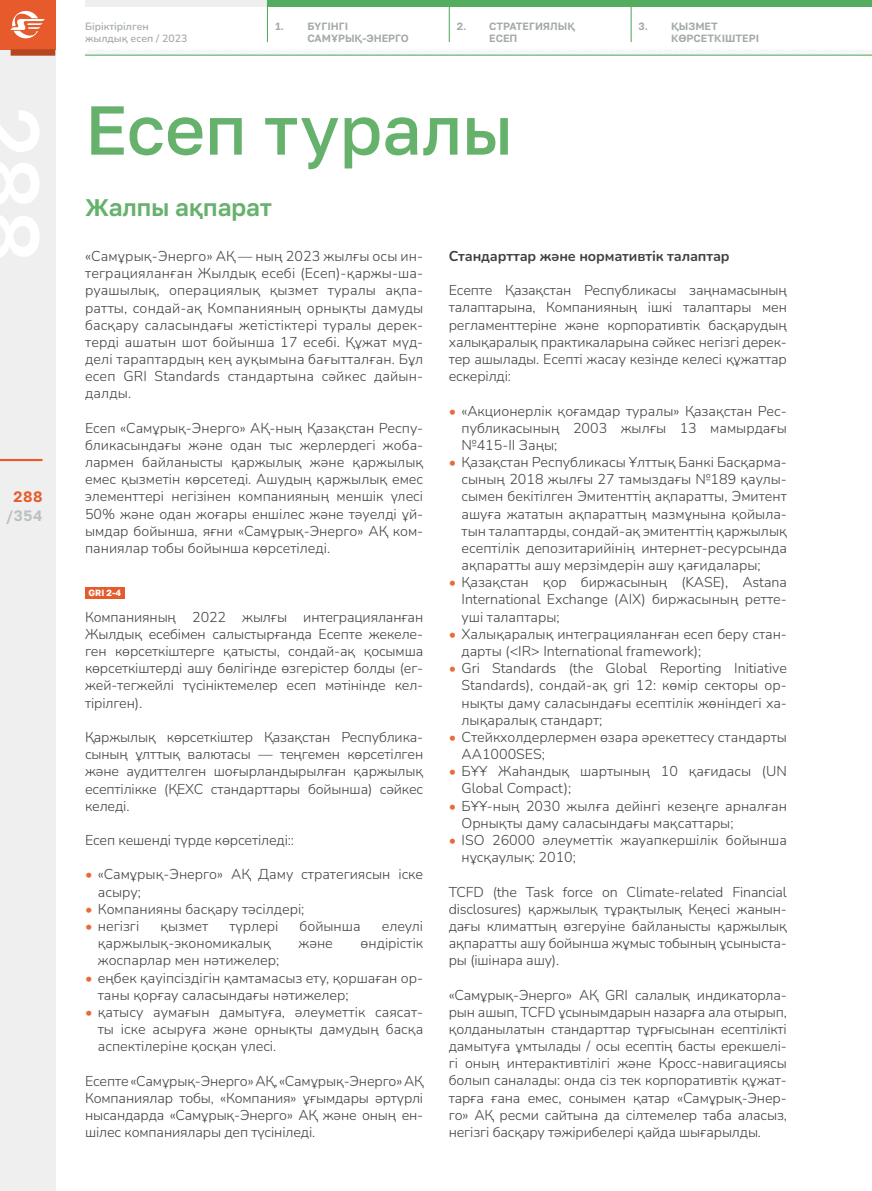
<style>
.page{position:relative;width:872px;height:1191px;background:#fff}
.page>*{position:absolute;margin:0;border:0;box-sizing:border-box;transform-origin:0 0}
.t1{font:500 69px "Golos Text";color:#66b26d}
.t2{font:600 24px "Golos Text";color:#66b26d}
.t3{font:600 15px "Golos Text";color:#bbc0c1}
.t4{font:600 15px "Golos Text";color:#e65a2c}
.t5{font:300 14.25px/17.1px "Nunito";color:#414042;text-align:justify}
.t6{font:700 14.25px "Nunito";letter-spacing:-.01em;color:#414042}
.t7{font:600 10.5px/12px "Golos Text";color:#a3a9aa}
.t8{font:600 10.5px/12px "Nunito";color:#a3a9aa}
.t9{font:700 9px "Golos Text";color:#fff}
.s1{font-weight:500;color:#e86b3b}
</style>
<div class="page">
<div style="left:85px;top:587px;width:40px;height:11px;background:#e65a2c"></div>
<div style="left:85px;top:0;width:787px;height:6px;background:#efeff0"></div>
<div style="left:267px;top:0;width:605px;height:6px;background:#54ac5f"></div>
<svg style="left:85px;top:50px;width:787px;height:5px"></svg>
<hr style="left:85px;top:55px;width:787px;height:1px;background:#54ac5f">
<div style="left:0;top:0;width:55px;height:1191px;background:#efeff0"></div>
<hr style="left:0;top:459px;width:43px;height:2px;background:#e65a2c">
<div style="left:0;top:0;width:55px;height:49px;background:#e65a2c"></div>
<svg style="left:10px;top:10px;width:35px;height:29px"></svg>
<div style="left:11px;top:49px;width:44px;height:7px;background:#b5461f"></div>
<hr style="left:630px;top:0;width:1px;height:42px;background:#54ac5f">
<hr style="left:267px;top:0;width:1px;height:42px;background:#54ac5f">
<hr style="left:449px;top:0;width:1px;height:42px;background:#54ac5f">
<p class="t4" style="left:13px;top:487px;width:31px">288</p>
<p class="t3" style="left:6px;top:507px;width:38px">/354</p>
<p class="t8" style="left:85px;top:20px;width:104px">Біріктірілген жылдық есеп / 2023</p>
<p class="t7" style="left:275px;top:20px;width:10px">1.</p>
<p class="t7" style="left:489px;top:20px;width:86px">Стратегиялық есеп</p>
<p class="t7" style="left:307px;top:20px;width:42px">Бүгінгі</p>
<p class="t7" style="left:638px;top:20px;width:11px">3.</p>
<p class="t7" style="left:307px;top:32px;width:103px">Самұрық-Энерго</p>
<p class="t7" style="left:457px;top:20px;width:11px">2.</p>
<p class="t7" style="left:671px;top:20px;width:90px">Қызмет көрсеткіштері</p>
<h1 class="t1" style="left:85px;top:88px;width:430px">Есеп туралы</h1>
<h2 class="t2" style="left:85px;top:193px;width:188px">Жалпы ақпарат</h2>
<p class="t5" style="left:85px;top:247px;width:340px">«Самұрық-Энерго» АҚ — ның 2023 жылғы осы ин&shy;теграцияланған Жылдық есебі (Есеп)-қаржы-ша&shy;руашылық, операциялық қызмет туралы ақпа&shy;ратты, сондай-ақ Компанияның орнықты дамуды басқару саласындағы жетістіктері туралы дерек&shy;терді ашатын шот бойынша 17 есебі. Құжат мүд&shy;делі тараптардың кең ауқымына бағытталған. Бұл есеп GRI Standards стандартына сәйкес дайын&shy;далды.</p>
<p class="t5" style="left:85px;top:419px;width:340px">Есеп «Самұрық-Энерго» АҚ-ның Қазақстан Респу&shy;бликасындағы және одан тыс жерлердегі жоба&shy;лармен байланысты қаржылық және қаржылық емес қызметін көрсетеді. Ашудың қаржылық емес элементтері негізінен компанияның меншік үлесі 50% және одан жоғары еншілес және тәуелді ұй&shy;ымдар бойынша, яғни «Самұрық-Энерго» АҚ ком&shy;паниялар тобы бойынша көрсетіледі.</p>
<p class="t9" style="left:88px;top:587px;width:34px">GRI 2-4</p>
<p class="t5" style="left:85px;top:608px;width:340px">Компанияның 2022 жылғы интеграцияланған Жылдық есебімен салыстырғанда Есепте жекеле&shy;ген көрсеткіштерге қатысты, сондай-ақ қосымша көрсеткіштерді ашу бөлігінде өзгерістер болды (ег&shy;жей-тегжейлі түсініктемелер есеп мәтінінде кел&shy;тірілген).</p>
<p class="t5" style="left:85px;top:728px;width:340px">Қаржылық көрсеткіштер Қазақстан Республика&shy;сының ұлттық валютасы — теңгемен көрсетілген және аудиттелген шоғырландырылған қаржылық есептілікке (ҚЕХС стандарттары бойынша) сәйкес келеді.</p>
<p class="t5" style="left:85px;top:831px;width:210px">Есеп кешенді түрде көрсетіледі::</p>
<p class="t5" style="left:98px;top:865px;width:327px;text-indent:-13px"><span class="s1">•</span> «Самұрық-Энерго» АҚ Даму стратегиясын іске асыру;</p>
<p class="t5" style="left:85px;top:899px;width:221px"><span class="s1">•</span> Компанияны басқару тәсілдері;</p>
<p class="t5" style="left:85px;top:917px;width:56px"><span class="s1">•</span> негізгі</p>
<p class="t5" style="left:160px;top:917px;width:49px">қызмет</p>
<p class="t5" style="left:229px;top:917px;width:50px">түрлері</p>
<p class="t5" style="left:299px;top:917px;width:63px">бойынша</p>
<p class="t5" style="left:382px;top:917px;width:43px">елеулі</p>
<p class="t5" style="left:98px;top:934px;width:174px">қаржылық-экономикалық</p>
<p class="t5" style="left:298px;top:934px;width:36px">және</p>
<p class="t5" style="left:360px;top:934px;width:64px">өндірістік</p>
<p class="t5" style="left:98px;top:951px;width:183px">жоспарлар мен нәтижелер;</p>
<p class="t5" style="left:98px;top:968px;width:327px;text-indent:-13px"><span class="s1">•</span> еңбек қауіпсіздігін қамтамасыз ету, қоршаған ор&shy;таны қорғау саласындағы нәтижелер;</p>
<p class="t5" style="left:98px;top:1003px;width:327px;text-indent:-13px"><span class="s1">•</span> қатысу аумағын дамытуға, әлеуметтік саясат&shy;ты іске асыруға және орнықты дамудың басқа аспектілеріне қосқан үлесі.</p>
<p class="t5" style="left:85px;top:1071px;width:340px">Есепте «Самұрық-Энерго» АҚ, «Самұрық-Энерго» АҚ Компаниялар тобы, «Компания» ұғымдары әртүрлі нысандарда «Самұрық-Энерго» АҚ және оның ен&shy;шілес компаниялары деп түсініледі.</p>
<p class="t6" style="left:449px;top:246px;width:282px">Стандарттар және нормативтік талаптар</p>
<p class="t5" style="left:449px;top:281px;width:340px">Есепте Қазақстан Республикасы заңнамасының талаптарына, Компанияның ішкі талаптары мен регламенттеріне және корпоративтік басқарудың халықаралық практикаларына сәйкес негізгі дерек&shy;тер ашылады. Есепті жасау кезінде келесі құжаттар ескерілді:</p>
<p class="t5" style="left:461px;top:401px;width:327px;text-align:left;text-indent:-13px"><span class="s1">•</span> «Акционерлік қоғамдар туралы» Қазақстан Рес&shy;публикасының 2003 жылғы 13 мамырдағы №415-II Заңы;</p>
<p class="t5" style="left:461px;top:453px;width:327px;text-indent:-13px"><span class="s1">•</span> Қазақстан Республикасы Ұлттық Банкі Басқарма&shy;сының 2018 жылғы 27 тамыздағы №189 қаулы&shy;сымен бекітілген Эмитенттің ақпаратты, Эмитент ашуға жататын ақпараттың мазмұнына қойыла&shy;тын талаптарды, сондай-ақ эмитенттің қаржылық есептілік депозитарийінің интернет-ресурсында ақпаратты ашу мерзімдерін ашу қағидалары;</p>
<p class="t5" style="left:461px;top:573px;width:327px;text-indent:-13px"><span class="s1">•</span> Қазақстан қор биржасының (KASE), Astana International Exchange (AIX) биржасының ретте&shy;уші талаптары;</p>
<p class="t5" style="left:461px;top:625px;width:327px;text-indent:-13px"><span class="s1">•</span> Халықаралық интеграцияланған есеп беру стан&shy;дарты (&lt;IR&gt; International framework);</p>
<p class="t5" style="left:461px;top:659px;width:327px;text-indent:-13px"><span class="s1">•</span> Gri Standards (the Global Reporting Initiative Standards), сондай-ақ gri 12: көмір секторы ор&shy;нықты даму саласындағы есептілік жөніндегі ха&shy;лықаралық стандарт;</p>
<p class="t5" style="left:461px;top:728px;width:327px;text-indent:-13px"><span class="s1">•</span> Стейкхолдерлермен өзара әрекеттесу стандарты<br>АА1000ЅЕЅ;</p>
<p class="t5" style="left:461px;top:762px;width:327px;text-indent:-13px"><span class="s1">•</span> БҰҰ Жаһандық шартының 10 қағидасы (UN<br>Global Compact);</p>
<p class="t5" style="left:461px;top:796px;width:327px;text-indent:-13px"><span class="s1">•</span> БҰҰ-ның 2030 жылға дейінгі кезеңге арналған<br>Орнықты даму саласындағы мақсаттары;</p>
<p class="t5" style="left:461px;top:831px;width:327px;text-indent:-13px"><span class="s1">•</span> ISO 26000 әлеуметтік жауапкершілік бойынша нұсқаулық: 2010;</p>
<p class="t5" style="left:449px;top:882px;width:340px">TCFD (the Task force on Climate-related Financial disclosures) қаржылық тұрақтылық Кеңесі жанын&shy;дағы климаттың өзгеруіне байланысты қаржылық ақпаратты ашу бойынша жұмыс тобының ұсыныста&shy;ры (ішінара ашу).</p>
<p class="t5" style="left:449px;top:985px;width:340px">«Самұрық-Энерго» АҚ GRI салалық индикаторла&shy;рын ашып, TCFD ұсынымдарын назарға ала отырып, қолданылатын стандарттар тұрғысынан есептілікті дамытуға ұмтылады / осы есептің басты ерекшелі&shy;гі оның интерактивтілігі және Кросс-навигациясы болып саналады: онда сіз тек корпоративтік құжат&shy;тарға ғана емес, сонымен қатар «Самұрық-Энер&shy;го» АҚ ресми сайтына да сілтемелер таба аласыз, негізгі басқару тәжірибелері қайда шығарылды.</p>
</div>
